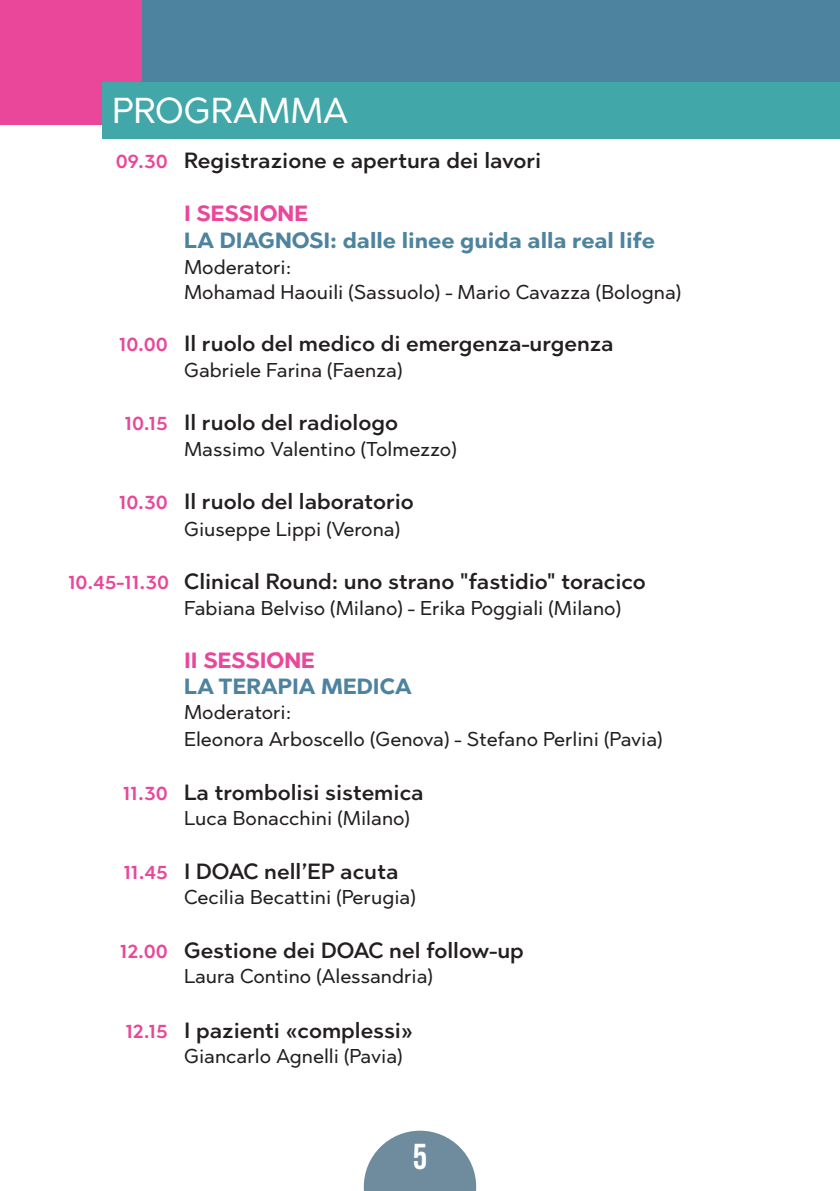
<style>
.page{position:relative;width:840px;height:1191px;background:#fff}
.page>*{position:absolute;margin:0;border:0;box-sizing:border-box;transform-origin:0 0}
.t1{font:500 36px "Abrade";color:#fff}
.t2{font:700 36px "Bebas Neue Pro";color:#fff}
.t3{font:600 22px "Abrade";color:#231f20}
.t4{font:700 22px "Abrade";color:#4e839f}
.t5{font:700 22px "Abrade";color:#ea479a}
.t6{font:500 20px/25px "Abrade";color:#231f20}
.s1{color:#ea479a}
</style>
<div class="page">
<svg style="left:363px;top:1130px;width:113px;height:61px"></svg>
<div style="left:0;top:0;width:839px;height:125px;background:#4e839f"></div>
<div style="left:0;top:0;width:142px;height:125px;background:#ea479a"></div>
<div style="left:102px;top:82px;width:737px;height:57px;background:#41a7a9"></div>
<h1 class="t1" style="left:112px;top:86px;width:237px">PROGRAMMA</h1>
<p class="t3" style="left:116px;top:146px;width:427px"><span class="s1">09.30</span> Registrazione e apertura dei lavori</p>
<p class="t5" style="left:184px;top:199px;width:125px">I SESSIONE</p>
<p class="t4" style="left:184px;top:225px;width:472px">LA DIAGNOSI: dalle linee guida alla real life</p>
<p class="t6" style="left:184px;top:254px;width:498px">Moderatori:<br>Mohamad Haouili (Sassuolo) - Mario Cavazza (Bologna)</p>
<p class="t3" style="left:119px;top:328px;width:496px"><span class="s1">10.00</span> Il ruolo del medico di emergenza-urgenza</p>
<p class="t6" style="left:184px;top:357px;width:220px">Gabriele Farina (Faenza)</p>
<p class="t3" style="left:124px;top:408px;width:275px"><span class="s1">10.15</span> Il ruolo del radiologo</p>
<p class="t6" style="left:184px;top:436px;width:274px">Massimo Valentino (Tolmezzo)</p>
<p class="t3" style="left:119px;top:487px;width:296px"><span class="s1">10.30</span> Il ruolo del laboratorio</p>
<p class="t6" style="left:184px;top:516px;width:217px">Giuseppe Lippi (Verona)</p>
<p class="t3" style="left:68px;top:566px;width:579px"><span class="s1">10.45-11.30</span> Clinical Round: uno strano "fastidio" toracico</p>
<p class="t6" style="left:184px;top:595px;width:438px">Fabiana Belviso (Milano) - Erika Poggiali (Milano)</p>
<p class="t5" style="left:184px;top:645px;width:132px">II SESSIONE</p>
<p class="t4" style="left:184px;top:672px;width:229px">LA TERAPIA MEDICA</p>
<p class="t6" style="left:184px;top:698px;width:479px;line-height:26.4px">Moderatori:<br>Eleonora Arboscello (Genova) - Stefano Perlini (Pavia)</p>
<p class="t3" style="left:123px;top:777px;width:302px"><span class="s1">11.30</span> La trombolisi sistemica</p>
<p class="t6" style="left:184px;top:805px;width:227px">Luca Bonacchini (Milano)</p>
<p class="t3" style="left:123px;top:856px;width:276px"><span class="s1">11.45</span> I DOAC nell’EP acuta</p>
<p class="t6" style="left:184px;top:884px;width:233px">Cecilia Becattini (Perugia)</p>
<p class="t3" style="left:120px;top:936px;width:405px"><span class="s1">12.00</span> Gestione dei DOAC nel follow-up</p>
<p class="t6" style="left:184px;top:963px;width:250px">Laura Contino (Alessandria)</p>
<p class="t3" style="left:125px;top:1015px;width:289px"><span class="s1">12.15</span> I pazienti «complessi»</p>
<p class="t6" style="left:184px;top:1042px;width:220px">Giancarlo Agnelli (Pavia)</p>
<h1 class="t2" style="left:413px;top:1143px;width:15px">5</h1>
</div>
